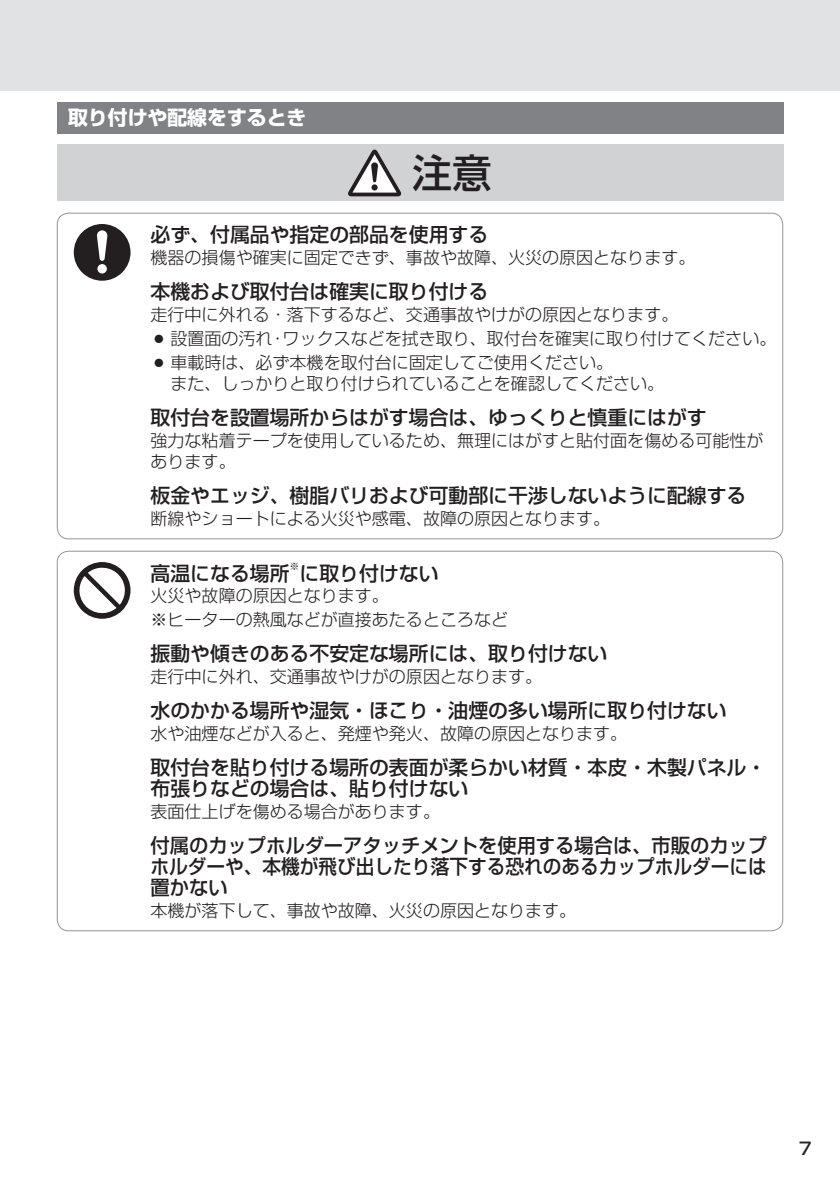
<style>
.page{position:relative;width:840px;height:1191px;background:#fff}
.page>*{position:absolute;margin:0;border:0;box-sizing:border-box;transform-origin:0 0}
.t1{font:39.6px "Shin Go Pro Medium 90 msp RKSJ H";color:#231f20}
.t2{font:19.8px/21.2px "Shin Go Pro Medium 90 msp RKSJ H";color:#231f20}
.t3{font:19.8px "Shin Go Pro Bold 90 msp RKSJ H";color:#fff}
.t4{font:17px/21.2px "Shin Go Pro Light 90 msp RKSJ H";color:#231f20}
.t5{font:17px "Shin Go Pro Medium 90 msp RKSJ H";color:#231f20}
.t6{font:10px "Shin Go Pro Medium 90 msp RKSJ H";color:#231f20}
</style>
<div class="page">
<div style="left:0;top:0;width:839px;height:91px;background:#e1e2e4"></div>
<div style="left:57px;top:102px;width:725px;height:31px;background:#808285"></div>
<div style="left:57px;top:145px;width:725px;height:56px;background:#d1d2d4"></div>
<svg style="left:348px;top:149px;width:53px;height:47px"></svg>
<svg style="left:74px;top:224px;width:56px;height:57px"></svg>
<svg style="left:74px;top:562px;width:56px;height:57px"></svg>
<p class="t3" style="left:68px;top:110px;width:240px">取り付けや配線をするとき</p>
<h1 class="t1" style="left:412px;top:158px;width:81px">注意</h1>
<p class="t2" style="left:150px;top:227px;width:339px">必ず、付属品や指定の部品を使用する</p>
<p class="t4" style="left:150px;top:249px;width:546px">機器の損傷や確実に固定できず、事故や故障、火災の原因となります。</p>
<p class="t2" style="left:150px;top:284px;width:339px">本機および取付台は確実に取り付ける</p>
<p class="t4" style="left:150px;top:306px;width:529px">走行中に外れる・落下するなど、交通事故やけがの原因となります。</p>
<p class="t4" style="left:150px;top:330px;width:627px">○ 設置面の汚れ・ワックスなどを拭き取り、取付台を確実に取り付けてください。</p>
<p class="t4" style="left:170px;top:354px;width:495px;text-indent:-20px">○ 車載時は、必ず本機を取付台に固定してご使用ください。<br>また、しっかりと取り付けられていることを確認してください。</p>
<p class="t2" style="left:150px;top:410px;width:557px">取付台を設置場所からはがす場合は、ゆっくりと慎重にはがす</p>
<p class="t4" style="left:150px;top:432px;width:614px">強力な粘着テープを使用しているため、無理にはがすと貼付面を傷める可能性があります。</p>
<p class="t2" style="left:150px;top:488px;width:597px">板金やエッジ、樹脂バリおよび可動部に干渉しないように配線する</p>
<p class="t4" style="left:150px;top:510px;width:461px">断線やショートによる火災や感電、故障の原因となります。</p>
<p class="t2" style="left:150px;top:565px;width:140px">高温になる場所</p>
<p class="t6" style="left:289px;top:562px;width:11px">※</p>
<p class="t2" style="left:299px;top:565px;width:140px">に取り付けない</p>
<p class="t4" style="left:150px;top:586px;width:359px;line-height:24.2px">火災や故障の原因となります。<br>※ヒーターの熱風などが直接あたるところなど</p>
<p class="t2" style="left:150px;top:646px;width:458px">振動や傾きのある不安定な場所には、取り付けない</p>
<p class="t4" style="left:150px;top:668px;width:393px">走行中に外れ、交通事故やけがの原因となります。</p>
<p class="t2" style="left:150px;top:702px;width:577px">水のかかる場所や湿気・ほこり・油煙の多い場所に取り付けない</p>
<p class="t4" style="left:150px;top:725px;width:478px">水や油煙などが入ると、発煙や発火、故障の原因となります。</p>
<p class="t2" style="left:150px;top:759px;width:617px">取付台を貼り付ける場所の表面が柔らかい材質・本皮・木製パネル・布張りなどの場合は、貼り付けない</p>
<p class="t4" style="left:150px;top:803px;width:291px">表面仕上げを傷める場合があります。</p>
<p class="t2" style="left:150px;top:837px;width:617px;text-align:justify">付属のカップホルダーアタッチメントを使用する場合は、市販のカップホルダーや、本機が飛び出したり落下する恐れのあるカップホルダーには置かない</p>
<p class="t4" style="left:150px;top:902px;width:427px">本機が落下して、事故や故障、火災の原因となります。</p>
<p class="t5" style="left:798px;top:1142px;width:14px">7</p>
</div>
